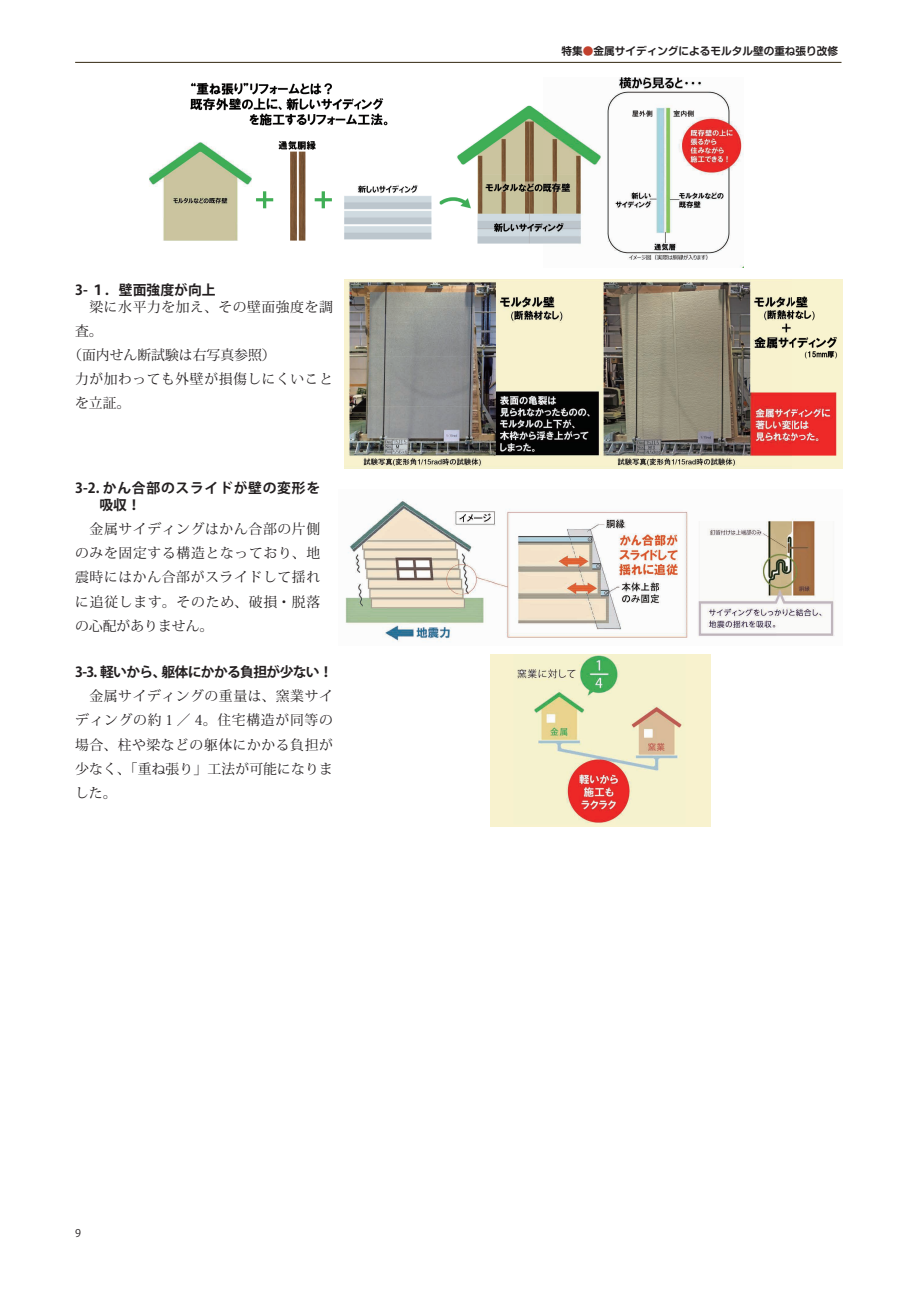
<style>
.page{position:relative;width:919px;height:1289px;background:#fff}
.page>*{position:absolute;margin:0;border:0;box-sizing:border-box;transform-origin:0 0}
.t1{font:13.8px/24.2px "Koz Min Pr 6 N";letter-spacing:.04em;color:#231f20;text-align:justify}
.t2{font:700 13.8px/17px "Koz Go Pr 6 N";letter-spacing:.05em;color:#231f20}
.t3{font:700 13.8px "Koz Go Pr 6 N";letter-spacing:-.05em;color:#231f20}
.t4{font:13.8px "Koz Min Pr 6 N";color:#231f20}
.t5{font:700 13.8px "Koz Go Pr 6 N";color:#231f20}
.t6{font:700 10.65px "Shin M Go Pro De";color:#231f20}
.t7{font:10.65px "Koz Go Pr 6 N";color:#231f20}
.s1{color:#c2402d}
</style>
<div class="page">
<img style="left:149px;top:78px;width:594px;height:189px">
<hr style="left:75px;top:62px;width:766px;height:1px;background:#322610">
<img style="left:345px;top:499px;width:490px;height:143px">
<img style="left:344px;top:279px;width:498px;height:190px">
<img style="left:490px;top:654px;width:220px;height:172px">
<p class="t5" style="left:75px;top:282px;width:142px">3- １．壁面強度が向上</p>
<p class="t1" style="left:75px;top:295px;width:259px">　梁に水平力を加え、その壁面強度を調</p>
<p class="t1" style="left:75px;top:319px;width:29px">査。</p>
<p class="t4" style="left:68px;top:347px;width:209px">（面内せん断試験は右写真参照）</p>
<p class="t1" style="left:75px;top:367px;width:259px">力が加わっても外壁が損傷しにくいこと</p>
<p class="t1" style="left:75px;top:391px;width:57px">を立証。</p>
<p class="t2" style="left:99px;top:479px;width:222px;text-indent:-24px">3-2. かん合部のスライドが壁の変形を吸収！</p>
<p class="t1" style="left:75px;top:517px;width:246px">　金属サイディングはかん合部の片側のみを固定する構造となっており、地震時にはかん合部がスライドして揺れに追従します。そのため、破損・脱落の心配がありません。</p>
<p class="t3" style="left:75px;top:664px;width:259px">3-3. 軽いから、躯体にかかる負担が少ない！</p>
<p class="t1" style="left:75px;top:684px;width:259px">　金属サイディングの重量は、窯業サイディングの約１／ 4。住宅構造が同等の場合、柱や梁などの躯体にかかる負担が少なく、「重ね張り」工法が可能になりました。</p>
<p class="t7" style="left:75px;top:1226px;width:7px">9</p>
<p class="t6" style="left:561px;top:42px;width:278px">特集<span class="s1">●</span>金属サイディングによるモルタル壁の重ね張り改修</p>
</div>
